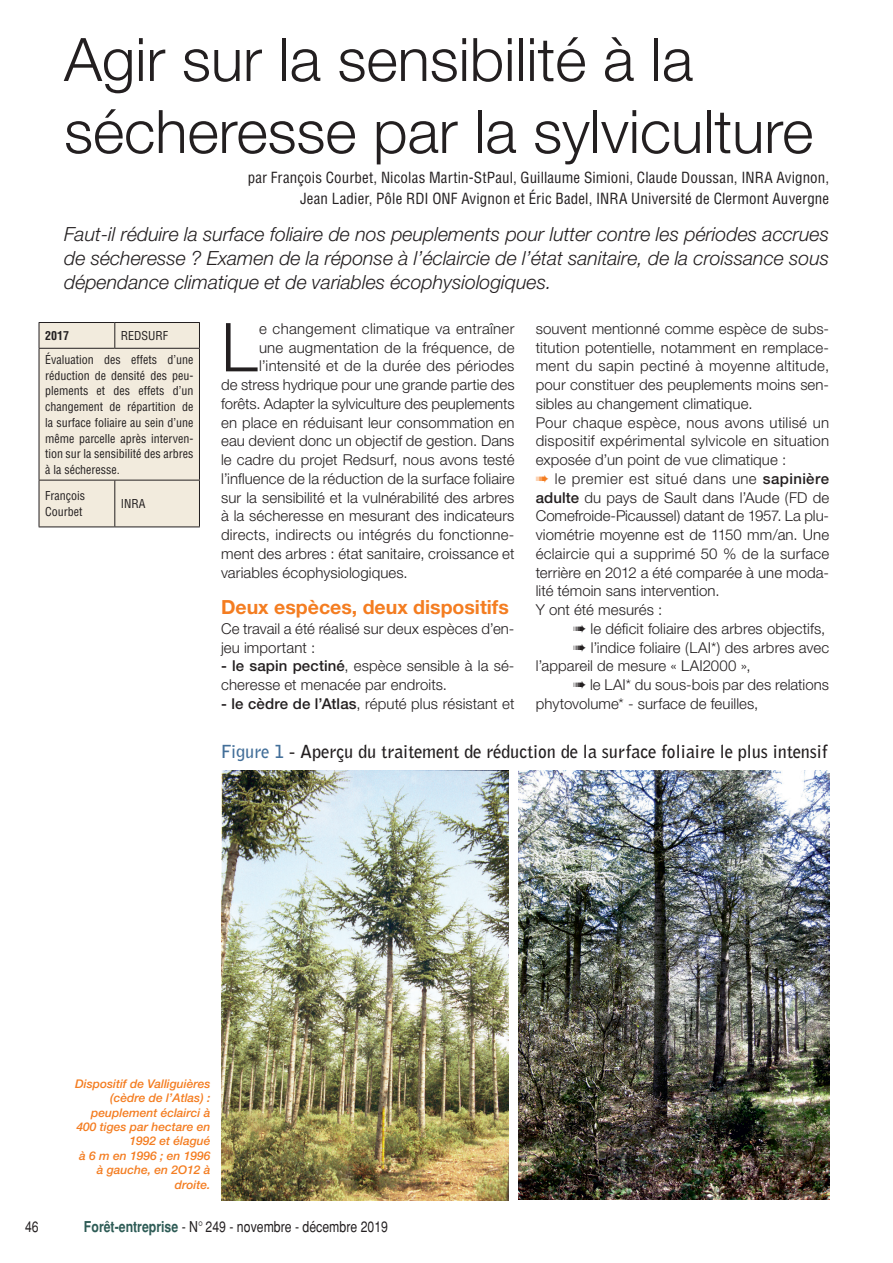
<style>
.page{position:relative;width:893px;height:1263px;background:#fff}
.page>*{position:absolute;margin:0;border:0;box-sizing:border-box;transform-origin:0 0}
.t1{font:300 67.5px "Helvetica Neue";color:#231f20}
.t2{font:300 60px/72px "Helvetica Neue";color:#231f20}
.t3{font:italic 300 19.5px/24px "Helvetica Neue";color:#231f20;text-align:justify}
.t4{font:700 19.5px "Helvetica Neue";color:#f47d21}
.t5{font:700 18px "Bell Gothic BT";color:#231f20}
.t6{font:300 15px/18.8px "Helvetica Neue";letter-spacing:.005em;color:#231f20}
.t7{font:condensed 15px/21px "Helvetica";letter-spacing:.01em;color:#231f20;text-align:right}
.t8{font:condensed 15px "Helvetica";color:#231f20}
.t9{font:condensed 12px/15.8px "Helvetica";color:#231f20}
.t10{font:italic 500 12px/14.4px "Helvetica Neue";color:#f47d21;text-align:right}
.t11{font:700 condensed 12px "Helvetica";color:#231f20}
.s1{font-weight:500}
.s2{color:#f47d21}
.s3{color:#436f99}
.s4{font-weight:700;color:#2d5b55}
</style>
<div class="page">
<img style="left:519px;top:770px;width:310px;height:429px">
<img style="left:221px;top:770px;width:288px;height:430px">
<div style="left:39px;top:322px;width:161px;height:205px;background:#f2ebdd"></div>
<hr style="left:199px;top:349px;width:1px;height:131px;background:#231f20">
<hr style="left:114px;top:480px;width:1px;height:46px;background:#231f20">
<hr style="left:199px;top:480px;width:1px;height:46px;background:#231f20">
<h2 class="t2" style="left:64px;top:22px;width:751px">Agir sur la sensibilité à la sécheresse par la sylviculture</h2>
<p class="t7" style="left:248px;top:167px;width:583px">par François Courbet, Nicolas Martin-StPaul, Guillaume Simioni, Claude Doussan, INRA Avignon,<br>Jean Ladier, Pôle RDI ONF Avignon et Éric Badel, INRA Université de Clermont Auvergne</p>
<p class="t3" style="left:64px;top:222px;width:767px">Faut-il réduire la surface foliaire de nos peuplements pour lutter contre les périodes accrues de sécheresse ? Examen de la réponse à l’éclaircie de l’état sanitaire, de la croissance sous dépendance climatique et de variables écophysiologiques.</p>
<p class="t9" style="left:45px;top:324px;width:150px;line-height:23.7px;text-indent:76px">REDSURF évaluation des effets d’une</p>
<p class="t9" style="left:45px;top:367px;width:150px;text-align:justify">réduction de densité des peu&shy;plements et des effets d’un changement de répartition de la surface foliaire au sein d’une même parcelle après interven&shy;tion sur la sensibilité des arbres à la sécheresse.</p>
<p class="t9" style="left:45px;top:488px;width:41px">François<br>Courbet</p>
<p class="t9" style="left:121px;top:496px;width:26px">INRA</p>
<p class="t11" style="left:45px;top:328px;width:26px">2017</p>
<h1 class="t1" style="left:221px;top:306px;width:38px">L</h1>
<p class="t6" style="left:259px;top:319px;width:257px">e changement climatique va entraîner</p>
<p class="t6" style="left:259px;top:338px;width:257px">une augmentation de la fréquence, de</p>
<p class="t6" style="left:259px;top:356px;width:257px">l’intensité et de la durée des périodes</p>
<p class="t6" style="left:221px;top:375px;width:295px">de stress hydrique pour une grande partie des</p>
<p class="t6" style="left:221px;top:394px;width:295px">forêts. Adapter la sylviculture des peuplements</p>
<p class="t6" style="left:221px;top:413px;width:295px">en place en réduisant leur consommation en</p>
<p class="t6" style="left:221px;top:431px;width:295px">eau devient donc un objectif de gestion. Dans</p>
<p class="t6" style="left:221px;top:450px;width:295px">le cadre du projet Redsurf, nous avons testé</p>
<p class="t6" style="left:221px;top:469px;width:295px">l’influence de la réduction de la surface foliaire</p>
<p class="t6" style="left:221px;top:488px;width:295px">sur la sensibilité et la vulnérabilité des arbres</p>
<p class="t6" style="left:221px;top:506px;width:295px">à la sécheresse en mesurant des indicateurs</p>
<p class="t6" style="left:221px;top:525px;width:295px">directs, indirects ou intégrés du fonctionne-</p>
<p class="t6" style="left:221px;top:544px;width:295px">ment des arbres : état sanitaire, croissance et</p>
<p class="t6" style="left:221px;top:563px;width:188px">variables écophysiologiques.</p>
<h3 class="t4" style="left:221px;top:595px;width:289px">Deux espèces, deux dispositifs</h3>
<p class="t6" style="left:221px;top:619px;width:295px">Ce travail a été réalisé sur deux espèces d’en&shy;jeu important :</p>
<p class="t6" style="left:221px;top:656px;width:295px"><span class="s1">- le sapin pectiné</span>, espèce sensible à la sé&shy;cheresse et menacée par endroits.</p>
<p class="t6" style="left:221px;top:694px;width:295px"><span class="s1">- le cèdre de l’Atlas</span>, réputé plus résistant et</p>
<p class="t6" style="left:536px;top:319px;width:295px">souvent mentionné comme espèce de subs&shy;titution potentielle, notamment en remplace&shy;ment du sapin pectiné à moyenne altitude, pour constituer des peuplements moins sen&shy;sibles au changement climatique.<br>Pour chaque espèce, nous avons utilisé un dispositif expérimental sylvicole en situation exposée d’un point de vue climatique :<br><span class="s2">➠</span> le premier est situé dans une <span class="s1">sapinière adulte</span> du pays de Sault dans l’Aude (FD de Comefroide-Picaussel) datant de 1957. La plu&shy;viométrie moyenne est de 1150 mm/an. Une éclaircie qui a supprimé 50 % de la surface terrière en 2012 a été comparée à une moda&shy;lité témoin sans intervention.<br>Y ont été mesurés :</p>
<p class="t6" style="left:573px;top:619px;width:254px">➠ le déficit foliaire des arbres objectifs,</p>
<p class="t6" style="left:573px;top:638px;width:257px">➠ l’indice foliaire (LAI*) des arbres avec</p>
<p class="t6" style="left:536px;top:656px;width:216px">l’appareil de mesure « LAI2000 »,</p>
<p class="t6" style="left:573px;top:675px;width:257px">➠ le LAI* du sous-bois par des relations</p>
<p class="t6" style="left:536px;top:694px;width:224px">phytovolume* - surface de feuilles,</p>
<p class="t5" style="left:221px;top:739px;width:608px"><span class="s3">Figure 1</span> - Aperçu du traitement de réduction de la surface foliaire le plus intensif</p>
<p class="t10" style="left:75px;top:1076px;width:137px">Dispositif de Valliguières (cèdre de l’Atlas) : peuplement éclairci à<br>400 tiges par hectare en<br>1992 et élagué<br>à 6 m en 1996 ; en 1996 à gauche, en 2O12 à droite.</p>
<p class="t8" style="left:25px;top:1218px;width:15px">46</p>
<p class="t8" style="left:84px;top:1218px;width:306px"><span class="s4">Forêt-entreprise</span> - N° 249 - novembre - décembre 2019</p>
</div>
